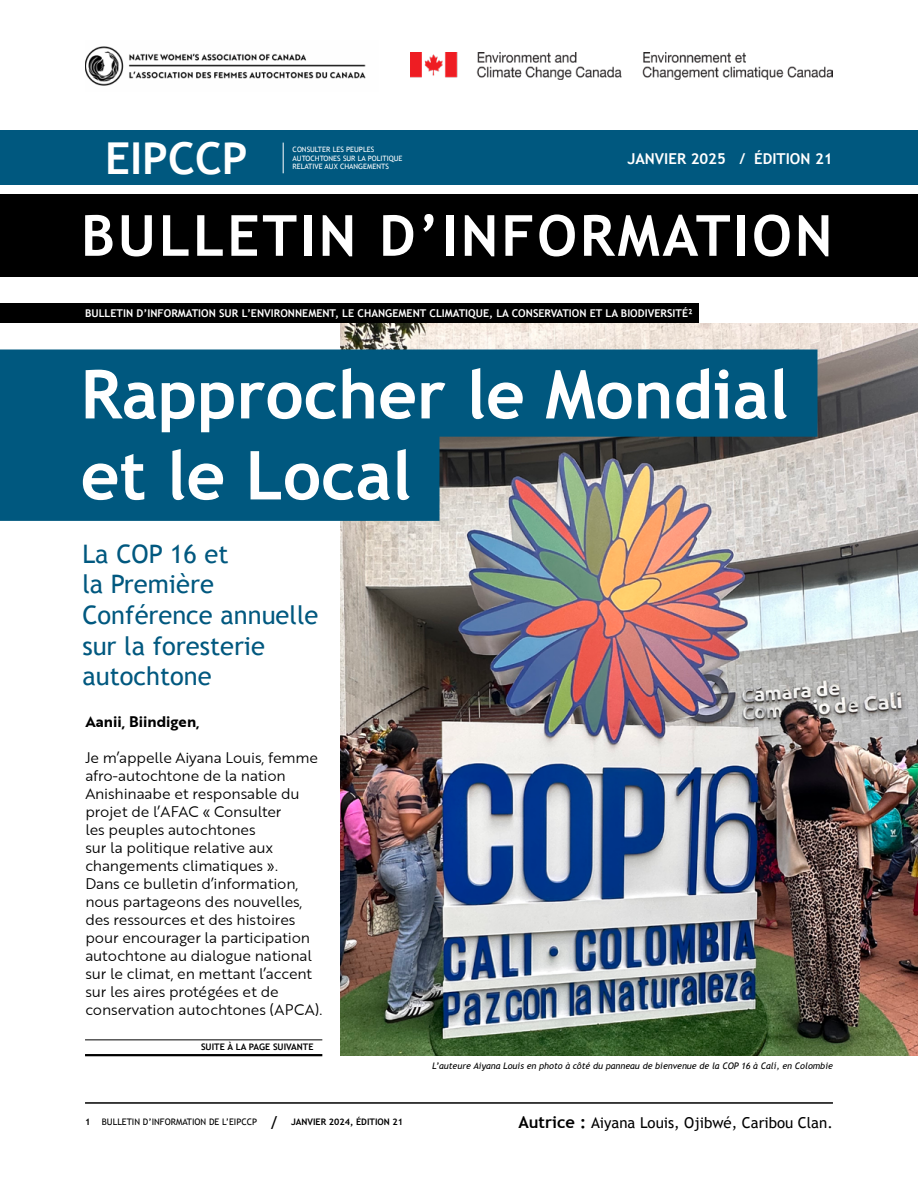
<style>
.page{position:relative;width:918px;height:1188px;background:#fff}
.page>*{position:absolute;margin:0;border:0;box-sizing:border-box;transform-origin:0 0}
.t1{font:700 67.5px/81px "Trebuchet MS";color:#fff}
.t2{font:700 56.7px "Trebuchet MS";letter-spacing:.05em;color:#fff}
.t3{font:700 43.95px "Trebuchet MS";color:#fff}
.t4{font:25.5px/30.6px "Trebuchet MS";color:#00587f}
.t5{font:15px/18px "Brother 1816 Book";letter-spacing:-.01em;color:#000}
.t6{font:15px "Trebuchet MS";color:#000}
.t7{font:700 15px "Trebuchet MS";color:#fff}
.t8{font:15px "Brother 1816 Bold";color:#000}
.t9{font:700 10.8px "Trebuchet MS";color:#fff}
.t10{font:italic 9px "Trebuchet MS";color:#000}
.t11{font:9px "Trebuchet MS";color:#000}
.t12{font:700 9px "Trebuchet MS";color:#000}
.t13{font:7.35px/8.9px "Trebuchet MS";color:#fff}
.s1{font-size:18px}
.s2{font-weight:700}
.s3{font-weight:700;font-size:16.5px}
</style>
<div class="page">
<img style="left:340px;top:323px;width:578px;height:733px">
<svg style="left:0;top:350px;width:818px;height:171px;background:#216480"></svg>
<div style="left:0;top:131px;width:918px;height:54px;background:#00587f"></div>
<div style="left:0;top:194px;width:918px;height:83px;background:#000"></div>
<hr style="left:85px;top:1039px;width:237px;height:1px;background:#000">
<hr style="left:283px;top:143px;width:1px;height:30px;background:#fff">
<div style="left:0;top:304px;width:699px;height:19px;background:#000"></div>
<hr style="left:85px;top:1102px;width:748px;height:2px;background:#000">
<img style="left:85px;top:46px;width:281px;height:40px">
<img style="left:410px;top:53px;width:423px;height:26px">
<hr style="left:85px;top:1054px;width:237px;height:2px;background:#000">
<h3 class="t3" style="left:105px;top:131px;width:144px">EIPCCP</h3>
<p class="t13" style="left:293px;top:145px;width:111px">CONSULTER LES PEUPLES<br>AUTOCHTONES SUR LA POLITIQUE</p>
<p class="t13" style="left:293px;top:163px;width:98px">RELATIVE AUX CHANGEMENTS</p>
<p class="t7" style="left:627px;top:149px;width:207px">JANVIER 2025 / ÉDITION 21</p>
<h2 class="t2" style="left:81px;top:200px;width:753px">BULLETIN D’INFORMATION</h2>
<p class="t9" style="left:85px;top:306px;width:610px">BULLETIN D’INFORMATION SUR L’ENVIRONNEMENT, LE CHANGEMENT CLIMATIQUE, LA CONSERVATION ET LA BIODIVERSITÉ²</p>
<h1 class="t1" style="left:81px;top:354px;width:710px">Rapprocher le Mondial et le Local</h1>
<h3 class="t4" style="left:82px;top:539px;width:238px">La COP 16 et<br>la Première<br>Conférence annuelle sur la foresterie autochtone</h3>
<p class="t8" style="left:85px;top:712px;width:116px">Aanii, Biindigen,</p>
<p class="t5" style="left:85px;top:748px;width:239px">Je m’appelle Aiyana Louis, femme afro-autochtone de la nation<br>Anishinaabe et responsable du projet de l’AFAC « Consulter<br>les peuples autochtones<br>sur la politique relative aux changements climatiques ».<br>Dans ce bulletin d’information, nous partageons des nouvelles, des ressources et des histoires pour encourager la participation autochtone au dialogue national sur le climat, en mettant l’accent sur les aires protégées et de conservation autochtones (APCA).</p>
<p class="t12" style="left:201px;top:1042px;width:114px">SUITE À LA PAGE SUIVANTE</p>
<p class="t10" style="left:432px;top:1060px;width:402px">L’auteure Aiyana Louis en photo à côté du panneau de bienvenue de la COP 16 à Calí, en Colombie</p>
<p class="t12" style="left:85px;top:1116px;width:7px">1</p>
<p class="t11" style="left:102px;top:1117px;width:303px">BULLETIN D’INFORMATION DE L’EIPCCP <span class="s1">/</span> <span class="s2">JANVIER 2024, ÉDITION 21</span></p>
<p class="t6" style="left:518px;top:1114px;width:316px"><span class="s3">Autrice :</span> Aiyana Louis, Ojibwé, Caribou Clan.</p>
</div>
